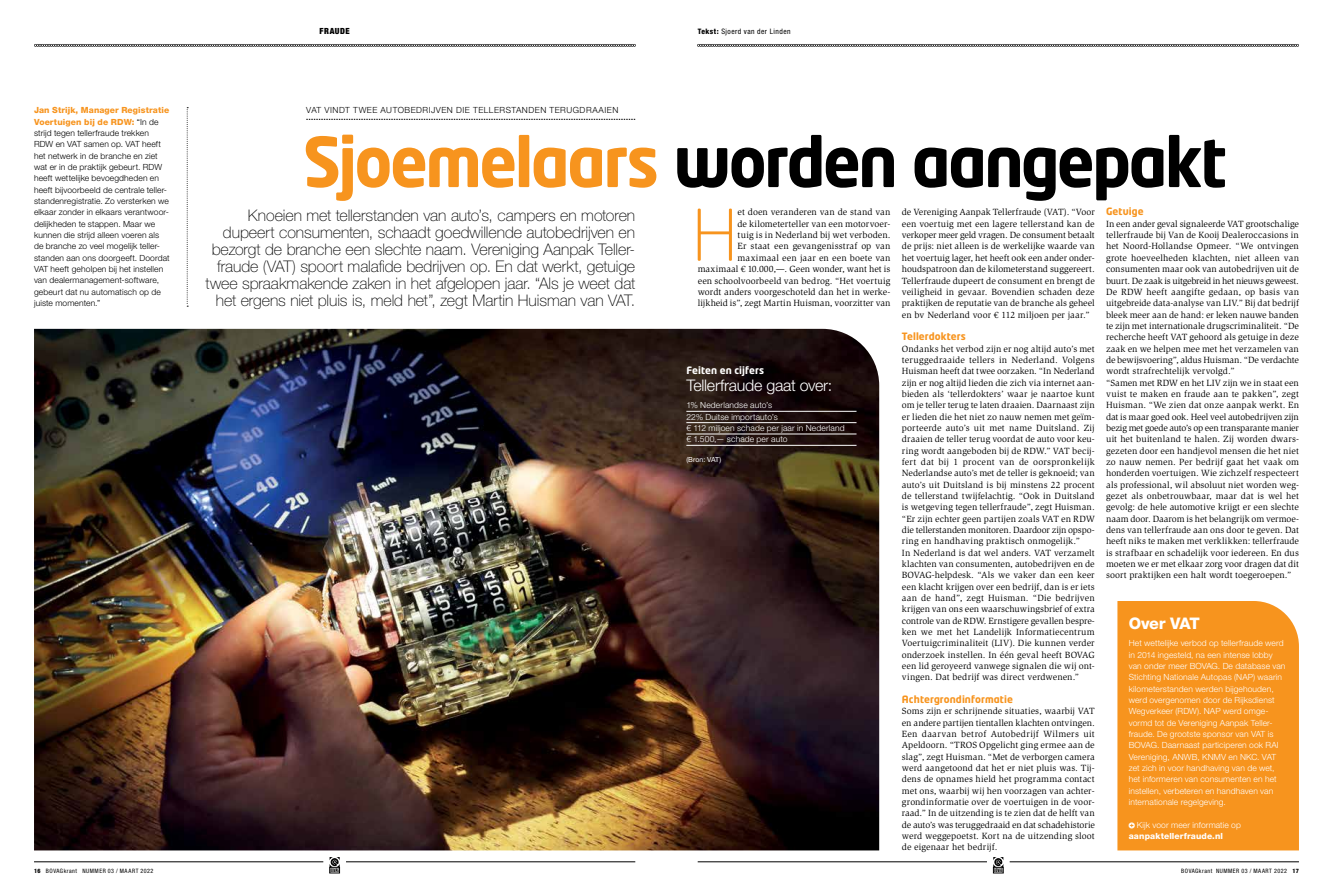
<style>
.page{position:relative;width:1333px;height:893px;background:#fff}
.page>*{position:absolute;margin:0;border:0;box-sizing:border-box;transform-origin:0 0}
.t1{font:300 70.3px "Neo Tech Std";color:#f7941e}
.t2{font:700 68px "Neo Tech Std";letter-spacing:-.035em;color:#000;scale:.95 1}
.t3{font:100 16px/17px "Helvetica Neue LT Std";letter-spacing:-.005em;color:#000;text-align:right}
.t4{font:300 16px "Helvetica Neue LT Std";letter-spacing:-.015em;color:#fff}
.t5{font:800 16px "Helvetica Neue LT Std";letter-spacing:-.03em;color:#fff}
.t6{font:700 10px "Neo Tech Std";letter-spacing:.01em;color:#f7941e}
.t7{font:700 10px "Neo Tech Std";letter-spacing:.01em;color:#fff}
.t8{font:9.2px/11.3px "Slimbach Std";letter-spacing:.005em;color:#000;text-align:justify}
.t9{font:300 8.5px/11.3px "Helvetica Neue LT Std";letter-spacing:.015em;color:#fff}
.t10{font:300 8.5px/11.3px "Helvetica Neue LT Std";letter-spacing:.015em;color:#000}
.t11{font:300 8.5px "Helvetica Neue LT Std";letter-spacing:.06em;color:#000}
.t12{font:800 8.5px "Helvetica Neue LT Std";letter-spacing:.015em;color:#fff}
.t13{font:900 condensed 8.5px "Helvetica Neue LT Std";letter-spacing:.055em;color:#000}
.t14{font:condensed 7.5px "Helvetica Neue LT Std";letter-spacing:.06em;color:#000}
.t15{font:7px "Helvetica Neue LT Std";letter-spacing:.005em;color:#fff}
.t16{font:condensed 6px "Helvetica Neue LT Std";letter-spacing:.085em;color:#000}
.s1{font-weight:800;color:#f7941e}
.s2{font-weight:800}
.s3{color:#f7941e}
</style>
<div class="page">
<img style="left:34px;top:329px;width:845px;height:521px">
<svg style="left:187px;top:107px;width:1px;height:200px"></svg>
<svg style="left:306px;top:119px;width:329px;height:1px"></svg>
<hr style="left:686px;top:411px;width:170px;height:1px;background:#fff">
<hr style="left:686px;top:422px;width:170px;height:1px;background:#fff">
<hr style="left:686px;top:434px;width:170px;height:1px;background:#fff">
<hr style="left:686px;top:445px;width:170px;height:1px;background:#fff">
<hr style="left:697px;top:861px;width:289px;height:1px;background:#000">
<hr style="left:1009px;top:861px;width:289px;height:1px;background:#000">
<svg style="left:992px;top:857px;width:12px;height:17px"></svg>
<svg style="left:993px;top:857px;width:10px;height:15px"></svg>
<hr style="left:34px;top:861px;width:289px;height:1px;background:#000">
<hr style="left:346px;top:861px;width:289px;height:1px;background:#000">
<div style="left:329px;top:867px;width:11px;height:6px;border:1px solid #000"></div>
<svg style="left:329px;top:857px;width:11px;height:15px"></svg>
<svg style="left:34px;top:44px;width:602px;height:3px;background:#777"></svg>
<svg style="left:697px;top:44px;width:601px;height:3px;background:#777"></svg>
<div style="left:1117px;top:601px;width:181px;height:249px;background:#f7941e"></div>
<p class="t10" style="left:34px;top:105px;width:137px"><span class="s1">Jan Strijk, Manager Registratie Voertuigen bij de RDW:</span> “In de strijd tegen tellerfraude trekken RDW en VAT samen op. VAT heeft het netwerk in de branche en ziet wat er in de praktijk gebeurt. RDW heeft wettelijke bevoegdheden en heeft bijvoorbeeld de centrale teller&shy;standenregistratie. Zo versterken we elkaar zonder in elkaars verantwoor&shy;delijkheden te stappen. Maar we kunnen die strijd alleen voeren als de branche zo veel mogelijk teller&shy;standen aan ons doorgeeft. Doordat VAT heeft geholpen bij het instellen van dealermanagement-software, gebeurt dat nu automatisch op de juiste momenten.”</p>
<p class="t13" style="left:319px;top:26px;width:32px">FRAUDE</p>
<p class="t14" style="left:697px;top:27px;width:94px"><span class="s2">Tekst:</span> Sjoerd van der Linden</p>
<p class="t11" style="left:306px;top:105px;width:313px">VAT VINDT TWEE AUTOBEDRIJVEN DIE TELLERSTANDEN TERUGDRAAIEN</p>
<h2 class="t2" style="left:303px;top:118px;width:973px"><span class="s3">Sjoemelaars</span> worden aangepakt</h2>
<h1 class="t1" style="left:692px;top:193px;width:47px">H</h1>
<p class="t6" style="left:1106px;top:205px;width:39px">Getuige</p>
<p class="t8" style="left:1106px;top:218px;width:194px;text-align:left">In een ander geval signaleerde VAT grootschalige tellerfraude bij Van de Kooij Dealeroccasions in het Noord-Hollandse Opmeer. “We ontvingen grote hoeveelheden klachten, niet alleen van consumenten maar ook van autobedrijven uit de buurt. De zaak is uitgebreid in het nieuws geweest.<br>De RDW heeft aangifte gedaan, op basis van uitgebreide data-analyse van LIV.” Bij dat bedrijf bleek meer aan de hand: er leken nauwe banden te zijn met internationale drugscriminaliteit. “De recherche heeft VAT gehoord als getuige in deze zaak en we helpen mee met het verzamelen van de bewijsvoering”, aldus Huisman. “De verdachte wordt strafrechtelijk vervolgd.”<br>“Samen met RDW en het LIV zijn we in staat een vuist te maken en fraude aan te pakken”, zegt Huisman. “We zien dat onze aanpak werkt. En dat is maar goed ook. Heel veel autobedrijven zijn bezig met goede auto’s op een transparante manier uit het buitenland te halen. Zij worden dwars&shy;gezeten door een handjevol mensen die het niet zo nauw nemen. Per bedrijf gaat het vaak om honderden voertuigen. Wie zichzelf respecteert als professional, wil absoluut niet worden weg&shy;gezet als onbetrouwbaar, maar dat is wel het gevolg: de hele automotive krijgt er een slechte naam door. Daarom is het belangrijk om vermoe&shy;dens van tellerfraude aan ons door te geven. Dat heeft niks te maken met verklikken: tellerfraude is strafbaar en schadelijk voor iedereen. En dus moeten we er met elkaar zorg voor dragen dat dit soort praktijken een halt wordt toegeroepen.”</p>
<p class="t8" style="left:697px;top:207px;width:194px;text-align:right">et doen veranderen van de stand van<br>de kilometerteller van een motorvoer-<br>tuig is in Nederland bij wet verboden.<br>Er staat een gevangenisstraf op van maximaal een jaar en een boete van maximaal € 10.000,—. Geen wonder, want het is een schoolvoorbeeld van bedrog. “Het voertuig wordt anders voorgeschoteld dan het in werke&shy;lijkheid is”, zegt Martin Huisman, voorzitter van</p>
<p class="t8" style="left:901px;top:207px;width:194px">de Vereniging Aanpak Tellerfraude (VAT). “Voor een voertuig met een lagere tellerstand kan de verkoper meer geld vragen. De consument betaalt de prijs: niet alleen is de werkelijke waarde van het voertuig lager, het heeft ook een ander onder&shy;houdspatroon dan de kilometerstand suggereert.<br>Tellerfraude dupeert de consument en brengt de veiligheid in gevaar. Bovendien schaden deze praktijken de reputatie van de branche als geheel en bv Nederland voor € 112 miljoen per jaar.”</p>
<p class="t6" style="left:901px;top:330px;width:66px">Tellerdokters</p>
<p class="t8" style="left:901px;top:343px;width:194px;text-align:left">Ondanks het verbod zijn er nog altijd auto’s met teruggedraaide tellers in Nederland. Volgens Huisman heeft dat twee oorzaken. “In Nederland zijn er nog altijd lieden die zich via internet aan&shy;bieden als ‘tellerdokters’ waar je naartoe kunt om je teller terug te laten draaien. Daarnaast zijn er lieden die het niet zo nauw nemen met geïm&shy;porteerde auto’s uit met name Duitsland. Zij draaien de teller terug voordat de auto voor keu&shy;ring wordt aangeboden bij de RDW.” VAT becij&shy;fert dat bij 1 procent van de oorspronkelijk Nederlandse auto’s met de teller is geknoeid; van auto’s uit Duitsland is bij minstens 22 procent de tellerstand twijfelachtig. “Ook in Duitsland is wetgeving tegen tellerfraude”, zegt Huisman. “Er zijn echter geen partijen zoals VAT en RDW die tellerstanden monitoren. Daardoor zijn opspo&shy;ring en handhaving praktisch onmogelijk.”<br>In Nederland is dat wel anders. VAT verzamelt klachten van consumenten, autobedrijven en de BOVAG-helpdesk. “Als we vaker dan een keer een klacht krijgen over een bedrijf, dan is er iets aan de hand”, zegt Huisman. “Die bedrijven krijgen van ons een waarschuwingsbrief of extra controle van de RDW. Ernstigere gevallen bespre&shy;ken we met het Landelijk Informatiecentrum Voertuigcriminaliteit (LIV). Die kunnen verder onderzoek instellen. In één geval heeft BOVAG een lid geroyeerd vanwege signalen die wij ont&shy;vingen. Dat bedrijf was direct verdwenen.”</p>
<p class="t6" style="left:901px;top:693px;width:112px">Achtergrondinformatie</p>
<p class="t8" style="left:901px;top:706px;width:194px">Soms zijn er schrijnende situaties, waarbij VAT en andere partijen tientallen klachten ontvingen.<br>Een daarvan betrof Autobedrijf Wilmers uit Apeldoorn. “TROS Opgelicht ging ermee aan de slag”, zegt Huisman. “Met de verborgen camera werd aangetoond dat het er niet pluis was. Tij&shy;dens de opnames hield het programma contact met ons, waarbij wij hen voorzagen van achter&shy;grondinformatie over de voertuigen in de voor&shy;raad.” In de uitzending is te zien dat de helft van de auto’s was teruggedraaid en dat schadehistorie werd weggepoetst. Kort na de uitzending sloot de eigenaar het bedrijf.</p>
<p class="t3" style="left:205px;top:207px;width:431px">Knoeien met tellerstanden van auto’s, campers en motoren dupeert consumenten, schaadt goedwillende autobedrijven en bezorgt de branche een slechte naam. Vereniging Aanpak Teller&shy;fraude (VAT) spoort malafide bedrijven op. En dat werkt, getuige twee spraakmakende zaken in het afgelopen jaar. “Als je weet dat het ergens niet pluis is, meld het”, zegt Martin Huisman van VAT.</p>
<p class="t7" style="left:686px;top:364px;width:79px">Feiten en cijfers</p>
<h3 class="t4" style="left:686px;top:376px;width:147px">Tellerfraude gaat over:</h3>
<p class="t9" style="left:686px;top:399px;width:160px">1% Nederlandse auto’s<br>22% Duitse importauto’s<br>€ 112 miljoen schade per jaar in Nederland € 1.500,— schade per auto</p>
<p class="t15" style="left:686px;top:455px;width:37px">(Bron: VAT)</p>
<h3 class="t5" style="left:1128px;top:614px;width:73px">Over VAT</h3>
<p class="t9" style="left:1128px;top:637px;width:158px">Het wettelijke verbod op tellerfraude werd in 2014 ingesteld, na een intense lobby van onder meer BOVAG. De database van Stichting Nationale Autopas (NAP) waarin kilometerstanden werden bijgehouden, werd overgenomen door de Rijksdienst Wegverkeer (RDW). NAP werd omge&shy;vormd tot de Vereniging Aanpak Teller&shy;fraude. De grootste sponsor van VAT is BOVAG. Daarnaast participeren ook RAI Vereniging, ANWB, KNMV en NKC. VAT zet zich in voor handhaving van de wet, het informeren van consumenten en het instellen, verbeteren en handhaven van internationale regelgeving.</p>
<p class="t9" style="left:1136px;top:819px;width:106px">Kijk voor meer informatie op</p>
<p class="t12" style="left:1128px;top:831px;width:96px">aanpaktellerfraude.nl</p>
<p class="t16" style="left:34px;top:867px;width:121px"><span class="s2">16</span> BOVAGkrant NUMMER 03 / MAART 2022</p>
<p class="t16" style="left:1181px;top:867px;width:119px">BOVAGkrant NUMMER 03 / MAART 2022 <span class="s2">17</span></p>
</div>
